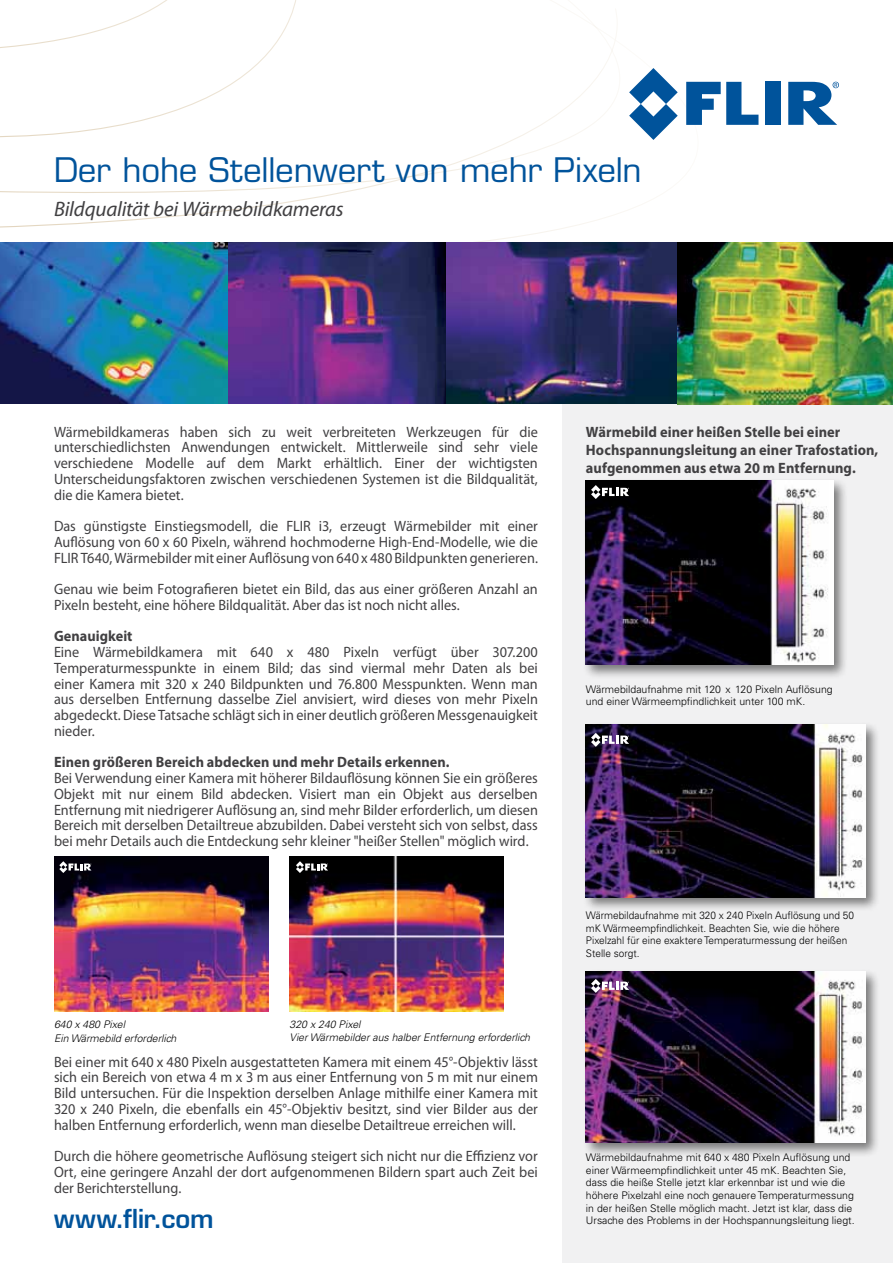
<style>
.page{position:relative;width:893px;height:1263px;background:#fff}
.page>*{position:absolute;margin:0;border:0;box-sizing:border-box;transform-origin:0 0}
.t1{font:33px "Eurostile LT Std";letter-spacing:-.005em;color:#00539b}
.t2{font:600 25.5px "Eurostile LT Std";letter-spacing:.005em;color:#00539b}
.t3{font:italic 21px "Myriad Pro";letter-spacing:-.01em;color:#414042}
.t4{font:15px/15.8px "Myriad Pro";color:#414042;text-align:justify;scale:.95 1}
.t5{font:700 15px/18px "Myriad Pro";letter-spacing:.005em;color:#414042;scale:.96 1}
.t6{font:700 15px "Myriad Pro";letter-spacing:.005em;color:#414042;scale:.95 1}
.t7{font:300 10.5px/12.6px "Univers LT Std";color:#000}
.t8{font:300 10.5px/12.6px "Univers LT Std";color:#000;scale:.96 1}
.t9{font:italic 300 10.5px/14.2px "Univers LT Std";color:#000}
</style>
<div class="page">
<div style="left:562px;top:395px;width:331px;height:868px;background:#f1f1f2"></div>
<svg style="left:0;top:0;width:617px;height:195px"></svg>
<img style="left:0;top:242px;width:893px;height:162px">
<svg style="left:686px;top:82px;width:72px;height:43px"></svg>
<div style="left:765px;top:82px;width:16px;height:43px;background:#00539b"></div>
<svg style="left:629px;top:68px;width:49px;height:72px"></svg>
<svg style="left:788px;top:82px;width:51px;height:43px"></svg>
<div style="left:583px;top:478px;width:266px;height:202px;background:#000;opacity:.5"></div>
<div style="left:586px;top:480px;width:247px;height:185px;background:#fff"></div>
<img style="left:586px;top:480px;width:242px;height:185px">
<div style="left:583px;top:721px;width:297px;height:191px;background:#000;opacity:.5"></div>
<img style="left:586px;top:724px;width:279px;height:173px">
<div style="left:583px;top:969px;width:297px;height:188px;background:#000;opacity:.5"></div>
<img style="left:586px;top:972px;width:279px;height:170px">
<img style="left:54px;top:856px;width:214px;height:155px">
<img style="left:290px;top:856px;width:214px;height:155px">
<svg style="left:59px;top:861px;width:32px;height:12px"></svg>
<svg style="left:296px;top:861px;width:32px;height:12px"></svg>
<svg style="left:591px;top:485px;width:38px;height:14px"></svg>
<svg style="left:591px;top:733px;width:38px;height:14px"></svg>
<svg style="left:591px;top:979px;width:38px;height:14px"></svg>
<h1 class="t1" style="left:54px;top:150px;width:589px">Der hohe Stellenwert von mehr Pixeln</h1>
<h3 class="t3" style="left:54px;top:196px;width:291px">Bildqualität bei Wärmebildkameras</h3>
<p class="t4" style="left:54px;top:423px;width:511px">Wärmebildkameras haben sich zu weit verbreiteten Werkzeugen für die unterschiedlichsten Anwendungen entwickelt. Mittlerweile sind sehr viele verschiedene Modelle auf dem Markt erhältlich. Einer der wichtigsten Unterscheidungsfaktoren zwischen verschiedenen Systemen ist die Bildqualität, die die Kamera bietet.</p>
<p class="t4" style="left:54px;top:518px;width:511px">Das günstigste Einstiegsmodell, die FLIR i3, erzeugt Wärmebilder mit einer Auflösung von 60 x 60 Pixeln, während hochmoderne High-End-Modelle, wie die FLIR T640, Wärmebilder mit einer Auflösung von 640 x 480 Bildpunkten generieren.</p>
<p class="t4" style="left:54px;top:581px;width:511px">Genau wie beim Fotografieren bietet ein Bild, das aus einer größeren Anzahl an<br>Pixeln besteht, eine höhere Bildqualität. Aber das ist noch nicht alles.</p>
<p class="t6" style="left:54px;top:626px;width:84px">Genauigkeit</p>
<p class="t4" style="left:54px;top:644px;width:511px">Eine Wärmebildkamera mit 640 x 480 Pixeln verfügt über 307.200<br>Temperaturmesspunkte in einem Bild; das sind viermal mehr Daten als bei einer Kamera mit 320 x 240 Bildpunkten und 76.800 Messpunkten. Wenn man aus derselben Entfernung dasselbe Ziel anvisiert, wird dieses von mehr Pixeln abgedeckt. Diese Tatsache schlägt sich in einer deutlich größeren Messgenauigkeit nieder.</p>
<p class="t6" style="left:54px;top:752px;width:418px">Einen größeren Bereich abdecken und mehr Details erkennen.</p>
<p class="t4" style="left:54px;top:770px;width:511px">Bei Verwendung einer Kamera mit höherer Bildauflösung können Sie ein größeres Objekt mit nur einem Bild abdecken. Visiert man ein Objekt aus derselben Entfernung mit niedrigerer Auflösung an, sind mehr Bilder erforderlich, um diesen Bereich mit derselben Detailtreue abzubilden. Dabei versteht sich von selbst, dass bei mehr Details auch die Entdeckung sehr kleiner "heißer Stellen" möglich wird.</p>
<p class="t9" style="left:54px;top:1017px;width:124px">640 x 480 Pixel<br>Ein Wärmebild erforderlich</p>
<p class="t9" style="left:290px;top:1017px;width:242px;line-height:13.5px">320 x 240 Pixel<br>Vier Wärmebilder aus halber Entfernung erforderlich</p>
<p class="t4" style="left:54px;top:1053px;width:511px">Bei einer mit 640 x 480 Pixeln ausgestatteten Kamera mit einem 45°-Objektiv lässt sich ein Bereich von etwa 4 m x 3 m aus einer Entfernung von 5 m mit nur einem Bild untersuchen. Für die Inspektion derselben Anlage mithilfe einer Kamera mit 320 x 240 Pixeln, die ebenfalls ein 45°-Objektiv besitzt, sind vier Bilder aus der halben Entfernung erforderlich, wenn man dieselbe Detailtreue erreichen will.</p>
<p class="t4" style="left:54px;top:1148px;width:511px">Durch die höhere geometrische Auflösung steigert sich nicht nur die Effizienz vor Ort, eine geringere Anzahl der dort aufgenommenen Bildern spart auch Zeit bei der Berichterstellung.</p>
<h2 class="t2" style="left:54px;top:1203px;width:161px">www.flir.com</h2>
<p class="t5" style="left:586px;top:422px;width:306px">Wärmebild einer heißen Stelle bei einer<br>Hochspannungsleitung an einer Trafostation, aufgenommen aus etwa 20 m Entfernung.</p>
<p class="t7" style="left:586px;top:683px;width:248px">Wärmebildaufnahme mit 120 x 120 Pixeln Auflösung und einer Wärmeempfindlichkeit unter 100 mK.</p>
<p class="t8" style="left:586px;top:909px;width:281px">Wärmebildaufnahme mit 320 x 240 Pixeln Auflösung und 50 mK Wärmeempfindlichkeit. Beachten Sie, wie die höhere Pixelzahl für eine exaktere Temperaturmessung der heißen Stelle sorgt.</p>
<p class="t7" style="left:586px;top:1151px;width:270px">Wärmebildaufnahme mit 640 x 480 Pixeln Auflösung und einer Wärmeempfindlichkeit unter 45 mK. Beachten Sie, dass die heiße Stelle jetzt klar erkennbar ist und wie die höhere Pixelzahl eine noch genauere Temperaturmessung in der heißen Stelle möglich macht. Jetzt ist klar, dass die Ursache des Problems in der Hochspannungsleitung liegt.</p>
</div>
